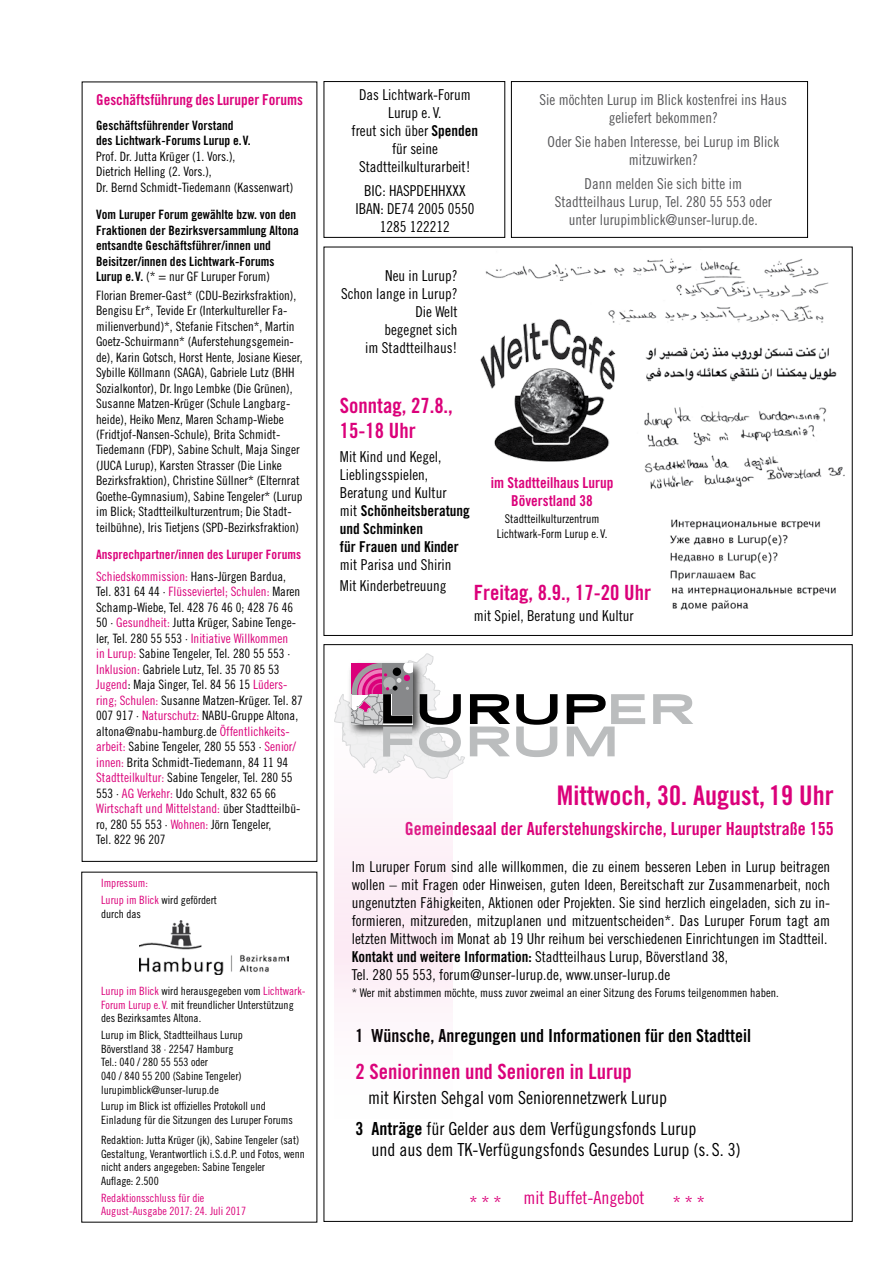
<style>
.page{position:relative;width:893px;height:1263px;background:#fff}
.page>*{position:absolute;margin:0;border:0;box-sizing:border-box;transform-origin:0 0}
.t1{font:27px "Trade Gothic Bold Cond Twenty";color:#db007a}
.t2{font:21px/25.2px "Trade Gothic Bold Cond Twenty";color:#db007a}
.t3{font:18px/30.6px "Trade Gothic Cond Eighteen";color:#000}
.t4{font:18px "Trade Gothic Bold Cond Twenty";color:#db007a}
.t5{font:18px "Trade Gothic Bold Cond Twenty";color:#000}
.t6{font:18px "Trade Gothic Cond Eighteen";color:#db007a}
.t7{font:15px/18px "Trade Gothic Cond Eighteen";color:#000}
.t8{font:15px/18px "Trade Gothic Cond Eighteen";color:#58585a;text-align:center}
.t9{font:15px/18px "Trade Gothic Bold Cond Twenty";color:#db007a;text-align:center}
.t10{font:15px/18px "Trade Gothic Bold Cond Twenty";color:#000}
.t11{font:12.9px/15.5px "Trade Gothic Cond Eighteen";color:#000}
.t12{font:12.9px/15.5px "Trade Gothic Bold Cond Twenty";color:#000}
.t13{font:12.9px "Trade Gothic Bold Cond Twenty";color:#db007a}
.t14{font:12px/14.4px "Trade Gothic Cond Eighteen";color:#000;text-align:center}
.t15{font:11.4px/13.6px "Trade Gothic Cond Eighteen";color:#000}
.t16{font:11.4px/16.6px "Trade Gothic Cond Eighteen";color:#db007a}
.s1{font-family:"Trade Gothic Bold Cond Twenty"}
.s2{color:#db007a}
.s3{color:#000}
.s4{font-family:"Trade Gothic Cond Eighteen"}
</style>
<div class="page">
<img style="left:670px;top:519px;width:166px;height:92px">
<img style="left:139px;top:921px;width:150px;height:53px">
<div style="left:511px;top:81px;width:297px;height:157px;border:1px solid #000"></div>
<div style="left:324px;top:81px;width:181px;height:157px;border:1px solid #000"></div>
<div style="left:335px;top:688px;width:118px;height:508px;background:#fdf6fa"></div>
<svg style="left:653px;top:694px;width:40px;height:30px"></svg>
<svg style="left:516px;top:694px;width:41px;height:63px"></svg>
<svg style="left:567px;top:694px;width:78px;height:62px"></svg>
<svg style="left:334px;top:653px;width:176px;height:126px"></svg>
<img style="left:485px;top:258px;width:344px;height:65px">
<img style="left:645px;top:347px;width:192px;height:35px">
<img style="left:480px;top:305px;width:148px;height:157px">
<img style="left:644px;top:407px;width:201px;height:82px">
<p class="t9" style="left:96px;top:91px;width:208px">Geschäftsführung des Luruper Forums</p>
<p class="t12" style="left:96px;top:117px;width:156px">Geschäftsführender Vorstand des Lichtwark-Forums Lurup e. V.</p>
<p class="t11" style="left:96px;top:148px;width:199px">Prof. Dr. Jutta Krüger (1. Vors.),<br>Dietrich Helling (2. Vors.),<br>Dr. Bernd Schmidt-Tiedemann (Kassenwart)</p>
<p class="t12" style="left:96px;top:207px;width:204px">Vom Luruper Forum gewählte bzw. von den Fraktionen der Bezirksversammlung Altona entsandte Geschäftsführer/innen und Beisitzer/innen des Lichtwark-Forums</p>
<p class="t11" style="left:96px;top:267px;width:202px;line-height:18.5px"><span class="s1">Lurup e. V.</span> (* = nur GF Luruper Forum)<br>Florian Bremer-Gast* (CDU-Bezirksfraktion),</p>
<p class="t11" style="left:96px;top:303px;width:208px">Bengisu Er*, Tevide Er (Interkultureller Fa&shy;milienverbund)*, Stefanie Fitschen*, Martin Goetz-Schuirmann* (Auferstehungsgemein&shy;de), Karin Gotsch, Horst Hente, Josiane Kieser, Sybille Köllmann (SAGA), Gabriele Lutz (BHH Sozialkontor), Dr. Ingo Lembke (Die Grünen), Susanne Matzen-Krüger (Schule Langbarg&shy;heide), Heiko Menz, Maren Schamp-Wiebe (Fridtjof-Nansen-Schule), Brita Schmidt-Tiedemann (FDP), Sabine Schult, Maja Singer (JUCA Lurup), Karsten Strasser (Die Linke Bezirksfraktion), Christine Süllner* (Elternrat Goethe-Gymnasium), Sabine Tengeler* (Lurup im Blick; Stadtteilkulturzentrum; Die Stadt&shy;teilbühne), Iris Tietjens (SPD-Bezirksfraktion)</p>
<p class="t13" style="left:96px;top:547px;width:206px">Ansprechpartner/innen des Luruper Forums</p>
<p class="t11" style="left:96px;top:568px;width:208px"><span class="s2">Schiedskommission:</span> Hans-Jürgen Bardua, Tel. 831 64 44 · <span class="s2">Flüsseviertel; Schulen:</span> Maren Schamp-Wiebe, Tel. 428 76 46 0; 428 76 46<br>50 · <span class="s2">Gesundheit:</span> Jutta Krüger, Sabine Tenge&shy;ler, Tel. 280 55 553 · <span class="s2">Initiative Willkommen<br>in Lurup:</span> Sabine Tengeler, Tel. 280 55 553 · <span class="s2">Inklusion:</span> Gabriele Lutz, Tel. 35 70 85 53<br><span class="s2">Jugend</span>: Maja Singer, Tel. 84 56 15 <span class="s2">Lüders&shy;ring; Schulen:</span> Susanne Matzen-Krüger. Tel. 87<br>007 917 · <span class="s2">Naturschutz:</span> NABU-Gruppe Altona, altona@nabu-hamburg.de <span class="s2">Öffentlichkeits&shy;arbeit:</span> Sabine Tengeler, 280 55 553 · <span class="s2">Senior/ innen:</span> Brita Schmidt-Tiedemann, 84 11 94<br><span class="s2">Stadtteilkultur:</span> Sabine Tengeler, Tel. 280 55<br>553 · <span class="s2">AG Verkehr:</span> Udo Schult, 832 65 66<br><span class="s2">Wirtschaft und Mittelstand:</span> über Stadtteilbü&shy;ro, 280 55 553 · <span class="s2">Wohnen:</span> Jörn Tengeler,<br>Tel. 822 96 207</p>
<p class="t16" style="left:101px;top:875px;width:117px">Impressum:<br>Lurup im Blick <span class="s3">wird gefördert</span></p>
<p class="t15" style="left:101px;top:906px;width:41px">durch das</p>
<p class="t15" style="left:101px;top:984px;width:206px"><span class="s2">Lurup im Blick</span> wird herausgegeben vom <span class="s2">Lichtwark-<br>Forum Lurup e. V.</span> mit freundlicher Unterstützung des Bezirksamtes Altona.</p>
<p class="t15" style="left:101px;top:1028px;width:143px">Lurup im Blick, Stadtteilhaus Lurup<br>Böverstland 38 · 22547 Hamburg<br>Tel.: 040 / 280 55 553 oder<br>040 / 840 55 200 (Sabine Tengeler) lurupimblick@unser-lurup.de</p>
<p class="t15" style="left:101px;top:1099px;width:193px">Lurup im Blick ist offizielles Protokoll und<br>Einladung für die Sitzungen des Luruper Forums</p>
<p class="t15" style="left:101px;top:1133px;width:205px">Redaktion: Jutta Krüger (jk), Sabine Tengeler (sat)<br>Gestaltung, Verantwortlich i.S.d.P. und Fotos, wenn nicht anders angegeben: Sabine Tengeler<br>Auflage: 2.500</p>
<p class="t16" style="left:101px;top:1190px;width:146px;line-height:13.6px">Redaktionsschluss für die<br>August-Ausgabe 2017: 24. Juli 2017</p>
<p class="t7" style="left:352px;top:85px;width:128px;text-align:center">Das Lichtwark-Forum<br>Lurup e. V.<br>freut sich über <span class="s1">Spenden </span>für seine<br>Stadtteilkulturarbeit!</p>
<p class="t7" style="left:355px;top:181px;width:121px;text-align:center">BIC: HASPDEHHXXX<br>IBAN: DE74 2005 0550<br>1285 122212</p>
<p class="t7" style="left:341px;top:266px;width:118px;text-align:right">Neu in Lurup?<br>Schon lange in Lurup?<br>Die Welt<br>begegnet sich<br>im Stadtteilhaus!</p>
<p class="t8" style="left:540px;top:90px;width:249px">Sie möchten Lurup im Blick kostenfrei ins Haus geliefert bekommen?</p>
<p class="t8" style="left:548px;top:132px;width:233px">Oder Sie haben Interesse, bei Lurup im Blick mitzuwirken?</p>
<p class="t8" style="left:555px;top:174px;width:219px">Dann melden Sie sich bitte im<br>Stadtteilhaus Lurup, Tel. 280 55 553 oder unter lurupimblick@unser-lurup.de.</p>
<h2 class="t2" style="left:340px;top:393px;width:115px">Sonntag, 27.8.,<br>15-18 Uhr</h2>
<p class="t7" style="left:340px;top:448px;width:108px">Mit Kind und Kegel,<br>Lieblingsspielen,<br>Beratung und Kultur</p>
<p class="t10" style="left:340px;top:502px;width:131px"><span class="s4">mit</span> Schönheitsberatung und Schminken<br>für Frauen und Kinder</p>
<p class="t7" style="left:340px;top:554px;width:113px;line-height:21px">mit Parisa und Shirin<br>Mit Kinderbetreuung</p>
<p class="t9" style="left:491px;top:473px;width:124px">im Stadtteilhaus Lurup<br>Böverstland 38</p>
<p class="t14" style="left:497px;top:512px;width:112px">Stadtteilkulturzentrum<br>Lichtwark-Form Lurup e. V.</p>
<h2 class="t2" style="left:474px;top:580px;width:179px">Freitag, 8.9., 17-20 Uhr</h2>
<p class="t7" style="left:474px;top:607px;width:161px">mit Spiel, Beratung und Kultur</p>
<h1 class="t1" style="left:557px;top:778px;width:278px">Mittwoch, 30. August, 19 Uhr</h1>
<h3 class="t4" style="left:405px;top:818px;width:430px">Gemeindesaal der Auferstehungskirche, Luruper Hauptstraße 155</h3>
<p class="t7" style="left:352px;top:857px;width:480px">Im Luruper Forum sind alle willkommen, die zu einem besseren Leben in Lurup beitragen wollen – mit Fragen oder Hinweisen, guten Ideen, Bereitschaft zur Zusammenarbeit, noch ungenutzten Fähigkeiten, Aktionen oder Projekten. Sie sind herzlich eingeladen, sich zu in&shy;formieren, mitzureden, mitzuplanen und mitzuentscheiden*. Das Luruper Forum tagt am letzten Mittwoch im Monat ab 19 Uhr reihum bei verschiedenen Einrichtungen im Stadtteil.<br><span class="s1">Kontakt und weitere Information:</span> Stadtteilhaus Lurup, Böverstland 38,<br>Tel. 280 55 553, forum@unser-lurup.de, www.unser-lurup.de</p>
<p class="t14" style="left:352px;top:986px;width:429px">* Wer mit abstimmen möchte, muss zuvor zweimal an einer Sitzung des Forums teilgenommen haben.</p>
<h3 class="t5" style="left:355px;top:1024px;width:397px">1 Wünsche, Anregungen und Informationen für den Stadtteil</h3>
<h2 class="t2" style="left:355px;top:1058px;width:278px">2 Seniorinnen und Senioren in Lurup</h2>
<h3 class="t3" style="left:355px;top:1082px;width:343px;text-indent:13px">mit Kirsten Sehgal vom Seniorennetzwerk Lurup<br><span class="s1">3 Anträge</span> für Gelder aus dem Verfügungsfonds Lurup</h3>
<h3 class="t3" style="left:371px;top:1134px;width:371px">und aus dem TK-Verfügungsfonds Gesundes Lurup (s. S. 3)</h3>
<h3 class="t6" style="left:523px;top:1187px;width:122px">mit Buffet-Angebot</h3>
<h3 class="t6" style="left:469px;top:1191px;width:33px">* * *</h3>
<h3 class="t6" style="left:673px;top:1191px;width:33px">* * *</h3>
</div>
